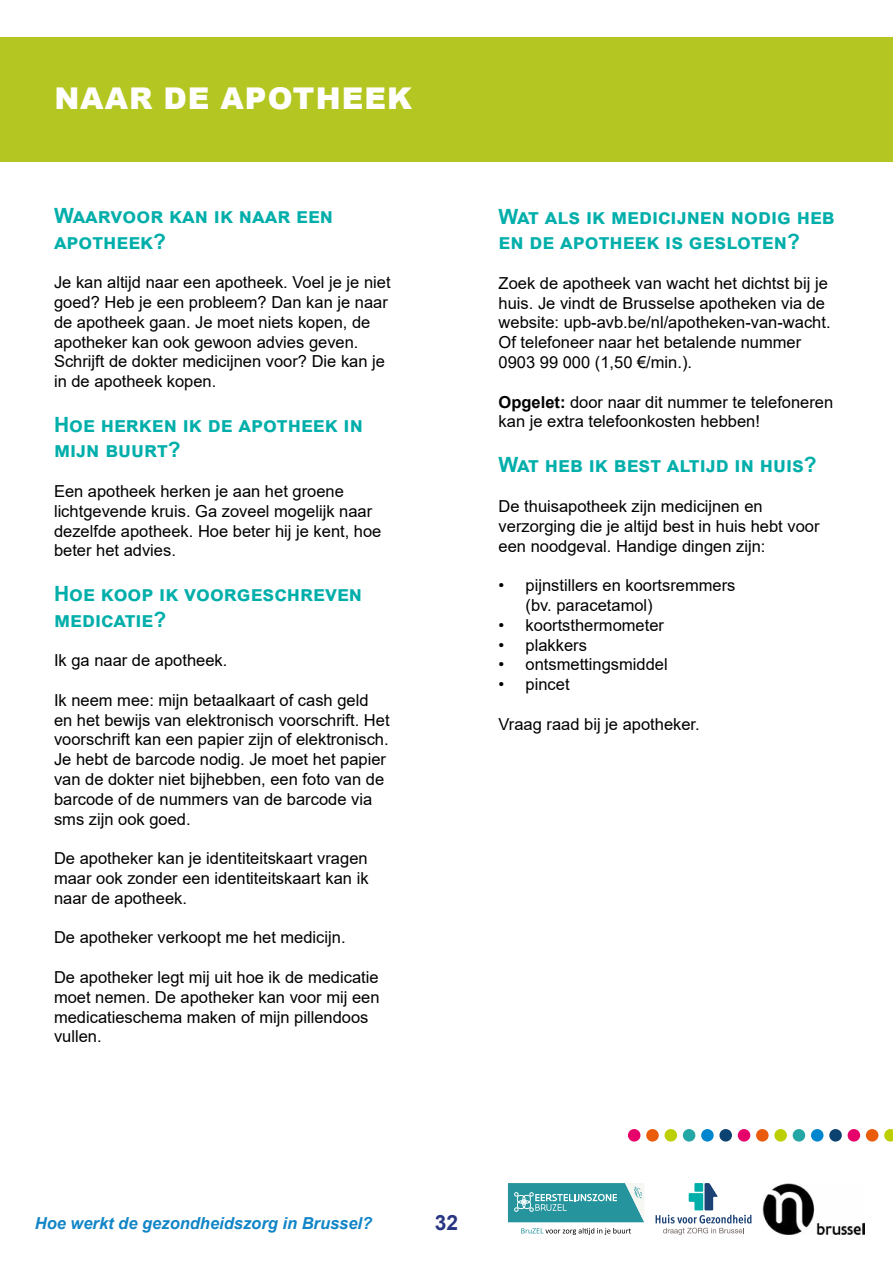
<style>
.page{position:relative;width:893px;height:1263px;background:#fff}
.page>*{position:absolute;margin:0;border:0;box-sizing:border-box;transform-origin:0 0}
.t1{font:900 30px "Arial";letter-spacing:.035em;color:#fff}
.t2{font:700 21px/25.2px "Arial";color:#00aeaa}
.t3{font:700 21px/25.2px "Arial";letter-spacing:.045em;color:#00aeaa}
.t4{font:700 21px "Arial";color:#283583}
.t5{font:16.5px/19.8px "Arial";color:#000}
.t6{font:italic 700 16.5px "Arial";color:#1185c7}
.s1{font-weight:700}
</style>
<div class="page">
<img style="left:762px;top:1183px;width:103px;height:52px">
<div style="left:0;top:37px;width:893px;height:125px;background:#b3c621"></div>
<div style="left:628px;top:1129px;width:12px;height:12px;background:#e60069;border-radius:50%"></div>
<div style="left:646px;top:1129px;width:13px;height:12px;background:#ea5b0b;border-radius:50%"></div>
<div style="left:664px;top:1129px;width:13px;height:12px;background:#bccf00;border-radius:50%"></div>
<div style="left:683px;top:1129px;width:12px;height:12px;background:#24a6a4;border-radius:50%"></div>
<div style="left:701px;top:1129px;width:13px;height:12px;background:#0086ce;border-radius:50%"></div>
<div style="left:719px;top:1129px;width:13px;height:12px;background:#0c4270;border-radius:50%"></div>
<div style="left:738px;top:1129px;width:12px;height:12px;background:#e60069;border-radius:50%"></div>
<div style="left:756px;top:1129px;width:13px;height:12px;background:#ea5b0b;border-radius:50%"></div>
<div style="left:774px;top:1129px;width:13px;height:12px;background:#bccf00;border-radius:50%"></div>
<div style="left:793px;top:1129px;width:12px;height:12px;background:#24a6a4;border-radius:50%"></div>
<div style="left:811px;top:1129px;width:12px;height:12px;background:#0086ce;border-radius:50%"></div>
<div style="left:829px;top:1129px;width:13px;height:12px;background:#0c4270;border-radius:50%"></div>
<div style="left:848px;top:1129px;width:12px;height:12px;background:#e60069;border-radius:50%"></div>
<div style="left:866px;top:1129px;width:12px;height:12px;background:#ea5b0b;border-radius:50%"></div>
<svg style="left:884px;top:1129px;width:9px;height:12px"></svg>
<svg style="left:656px;top:1183px;width:96px;height:52px"></svg>
<svg style="left:508px;top:1183px;width:136px;height:39px;background:#47a4ab"></svg>
<svg style="left:521px;top:1228px;width:110px;height:7px"></svg>
<h1 class="t1" style="left:55px;top:77px;width:359px">NAAR DE APOTHEEK</h1>
<p class="t3" style="left:54px;top:204px;width:281px">Waarvoor kan ik naar een apotheek?</p>
<p class="t5" style="left:54px;top:272px;width:338px">Je kan altijd naar een apotheek. Voel je je niet goed? Heb je een probleem? Dan kan je naar de apotheek gaan. Je moet niets kopen, de apotheker kan ook gewoon advies geven.<br>Schrijft de dokter medicijnen voor? Die kan je in de apotheek kopen.</p>
<p class="t2" style="left:54px;top:412px;width:310px">Hoe herken ik de apotheek in mijn buurt?</p>
<p class="t5" style="left:54px;top:481px;width:329px">Een apotheek herken je aan het groene lichtgevende kruis. Ga zoveel mogelijk naar dezelfde apotheek. Hoe beter hij je kent, hoe beter het advies.</p>
<p class="t2" style="left:54px;top:582px;width:310px">Hoe koop ik voorgeschreven medicatie?</p>
<p class="t5" style="left:54px;top:650px;width:175px">Ik ga naar de apotheek.</p>
<p class="t5" style="left:54px;top:690px;width:337px">Ik neem mee: mijn betaalkaart of cash geld en het bewijs van elektronisch voorschrift. Het voorschrift kan een papier zijn of elektronisch.<br>Je hebt de barcode nodig. Je moet het papier van de dokter niet bijhebben, een foto van de barcode of de nummers van de barcode via sms zijn ook goed.</p>
<p class="t5" style="left:54px;top:848px;width:316px;text-align:justify">De apotheker kan je identiteitskaart vragen maar ook zonder een identiteitskaart kan ik naar de apotheek.</p>
<p class="t5" style="left:54px;top:927px;width:293px">De apotheker verkoopt me het medicijn.</p>
<p class="t5" style="left:54px;top:967px;width:327px">De apotheker legt mij uit hoe ik de medicatie moet nemen. De apotheker kan voor mij een medicatieschema maken of mijn pillendoos vullen.</p>
<p class="t2" style="left:499px;top:204px;width:338px">Wat als ik medicijnen nodig heb en de apotheek is gesloten?</p>
<p class="t5" style="left:499px;top:273px;width:333px">Zoek de apotheek van wacht het dichtst bij je huis. Je vindt de Brusselse apotheken via de website: upb-avb.be/nl/apotheken-van-wacht.<br>Of telefoneer naar het betalende nummer 0903 99 000 (1,50 €/min.).</p>
<p class="t5" style="left:499px;top:392px;width:336px"><span class="s1">Opgelet:</span> door naar dit nummer te telefoneren kan je extra telefoonkosten hebben!</p>
<p class="t2" style="left:499px;top:453px;width:320px">Wat heb ik best altijd in huis?</p>
<p class="t5" style="left:499px;top:496px;width:322px">De thuisapotheek zijn medicijnen en verzorging die je altijd best in huis hebt voor een noodgeval. Handige dingen zijn:</p>
<p class="t5" style="left:526px;top:575px;width:211px;text-indent:-27px">• pijnstillers en koortsremmers (bv. paracetamol)</p>
<p class="t5" style="left:499px;top:615px;width:167px">• koortsthermometer</p>
<p class="t5" style="left:499px;top:635px;width:90px">• plakkers</p>
<p class="t5" style="left:499px;top:655px;width:171px">• ontsmettingsmiddel</p>
<p class="t5" style="left:499px;top:674px;width:73px">• pincet</p>
<p class="t5" style="left:499px;top:714px;width:203px">Vraag raad bij je apotheker.</p>
<p class="t6" style="left:35px;top:1212px;width:339px">Hoe werkt de gezondheidszorg in Brussel?</p>
<p class="t4" style="left:435px;top:1207px;width:25px">32</p>
</div>
